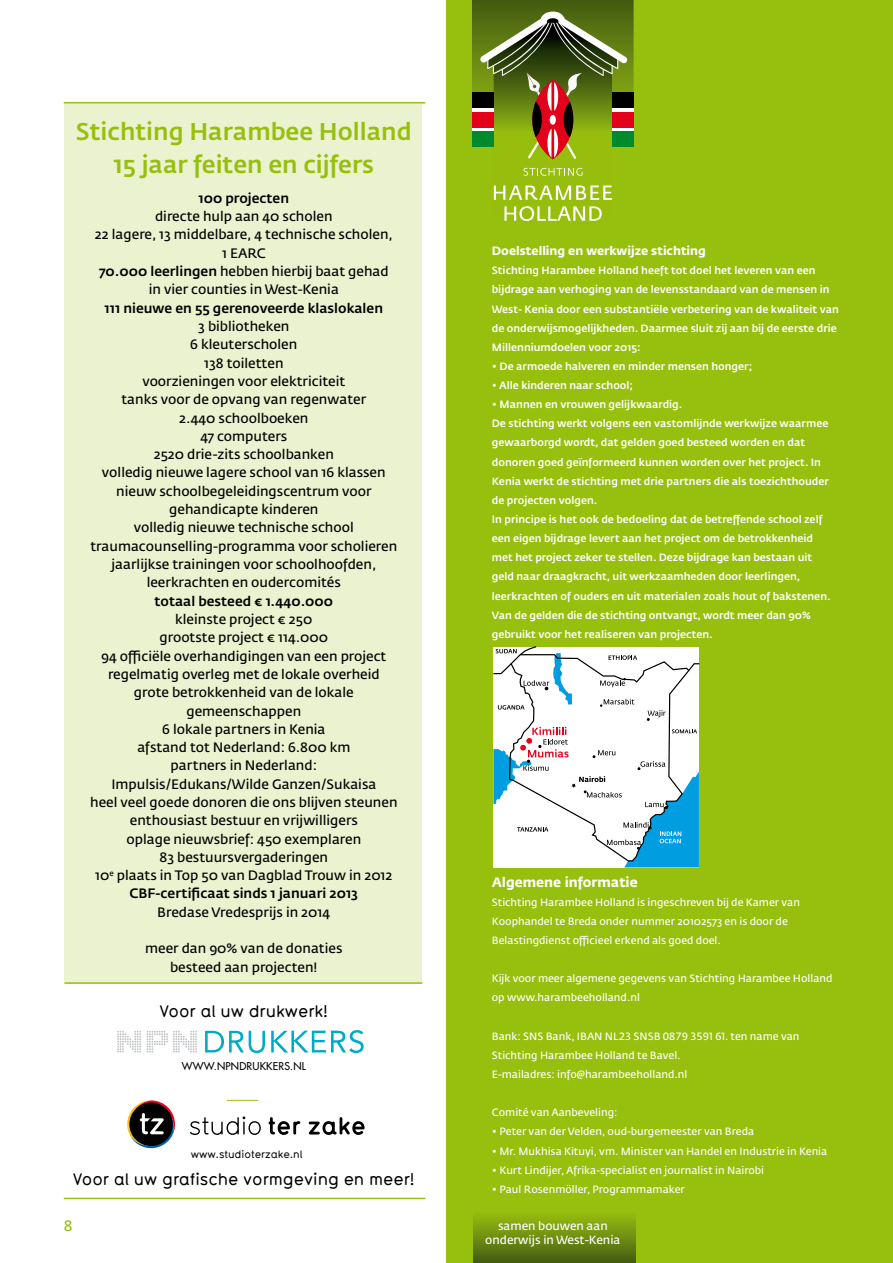
<style>
.page{position:relative;width:893px;height:1263px;background:#fff}
.page>*{position:absolute;margin:0;border:0;box-sizing:border-box;transform-origin:0 0}
.t1{font:500 24px/33px "Fedra Sans Std";color:#97bf0d;text-align:center}
.t2{font:500 16.5px "Typ 1451";color:#000}
.t3{font:15px "Fedra Sans Std";color:#97bf0d}
.t4{font:13.5px/18.3px "Fedra Sans Std";color:#000;text-align:center}
.t5{font:500 13.5px "Fedra Sans Std";color:#000}
.t6{font:700 13.5px "Fedra Sans Std";color:#fff}
.t7{font:700 12px "Fedra Sans Std";color:#fff}
.t8{font:11.7px/14.1px "Fedra Sans Std";color:#fff;text-align:center}
.t9{font:500 10.5px/19.2px "Fedra Sans Std";color:#fff}
.t10{font:10.5px/19.2px "Fedra Sans Std";color:#fff}
.t11{font:500 10.5px "Typ 1451";color:#000}
.t12{font:500 10.5px "Futura CE";letter-spacing:.02em;color:#000}
.s1{font-weight:500}
</style>
<div class="page">
<div style="left:64px;top:104px;width:358px;height:880px;background:#eaf2cf"></div>
<div style="left:446px;top:0;width:447px;height:1263px;background:#97bf0d"></div>
<div style="left:470px;top:1201px;width:170px;height:62px;background:linear-gradient(to bottom,#97bf0d,#97bf0d)"></div>
<div style="left:474px;top:1201px;width:161px;height:62px;background:linear-gradient(to bottom,#a4cf0e,#476013)"></div>
<hr style="left:64px;top:1198px;width:361px;height:1px;background:#97bf0d">
<hr style="left:64px;top:102px;width:361px;height:2px;background:#97bf0d">
<svg style="left:493px;top:646px;width:207px;height:221px;background:#d8e8ed"></svg>
<svg style="left:472px;top:0;width:162px;height:221px"></svg>
<svg style="left:117px;top:1031px;width:24px;height:21px"></svg>
<svg style="left:147px;top:1031px;width:50px;height:21px"></svg>
<svg style="left:205px;top:1030px;width:159px;height:23px"></svg>
<hr style="left:227px;top:1100px;width:31px;height:1px;background:#97bf0d">
<svg style="left:190px;top:1116px;width:71px;height:19px"></svg>
<svg style="left:269px;top:1117px;width:31px;height:18px"></svg>
<svg style="left:309px;top:1117px;width:56px;height:18px"></svg>
<svg style="left:127px;top:1100px;width:48px;height:48px"></svg>
<hr style="left:64px;top:982px;width:358px;height:2px;background:#97bf0d">
<h1 class="t1" style="left:76px;top:115px;width:337px">Stichting Harambee Holland<br>15 jaar feiten en cijfers</h1>
<p class="t5" style="left:199px;top:190px;width:92px">100 projecten</p>
<p class="t4" style="left:95px;top:207px;width:299px">directe hulp aan 40 scholen<br>22 lagere, 13 middelbare, 4 technische scholen,<br>1 EARC<br><span class="s1">70.000 leerlingen</span> hebben hierbij baat gehad in vier counties in West-Kenia</p>
<p class="t5" style="left:105px;top:300px;width:280px">111 nieuwe en 55 gerenoveerde klaslokalen</p>
<p class="t4" style="left:90px;top:317px;width:308px">3 bibliotheken<br>6 kleuterscholen<br>138 toiletten<br>voorzieningen voor elektriciteit<br>tanks voor de opvang van regenwater<br>2.440 schoolboeken<br>47 computers<br>2520 drie-zits schoolbanken<br>volledig nieuwe lagere school van 16 klassen nieuw schoolbegeleidingscentrum voor gehandicapte kinderen<br>volledig nieuwe technische school traumacounselling-programma voor scholieren jaarlijkse trainingen voor schoolhoofden, leerkrachten en oudercomités</p>
<p class="t5" style="left:155px;top:592px;width:180px">totaal besteed € 1.440.000</p>
<p class="t4" style="left:90px;top:610px;width:309px">kleinste project € 250<br>grootste project € 114.000<br>94 officiële overhandigingen van een project regelmatig overleg met de lokale overheid grote betrokkenheid van de lokale gemeenschappen<br>6 lokale partners in Kenia<br>afstand tot Nederland: 6.800 km<br>partners in Nederland:<br>Impulsis/Edukans/Wilde Ganzen/Sukaisa<br>heel veel goede donoren die ons blijven steunen enthousiast bestuur en vrijwilligers<br>oplage nieuwsbrief: 450 exemplaren<br>83 bestuursvergaderingen<br>10<sup>e</sup> plaats in Top 50 van Dagblad Trouw in 2012<br><span class="s1">CBF-certificaat sinds 1 januari 2013</span></p>
<p class="t4" style="left:157px;top:903px;width:175px">Bredase Vredesprijs in 2014</p>
<p class="t4" style="left:145px;top:939px;width:199px">meer dan 90% van de donaties besteed aan projecten!</p>
<p class="t2" style="left:160px;top:1000px;width:170px">Voor al uw drukwerk!</p>
<p class="t12" style="left:182px;top:1059px;width:126px">WWW.NPNDRUKKERS.NL</p>
<p class="t11" style="left:191px;top:1147px;width:113px">www.studioterzake.nl</p>
<p class="t2" style="left:73px;top:1168px;width:343px">Voor al uw grafische vormgeving en meer!</p>
<p class="t3" style="left:64px;top:1216px;width:10px">8</p>
<p class="t7" style="left:492px;top:243px;width:216px">Doelstelling en werkwijze stichting</p>
<p class="t9" style="left:492px;top:261px;width:349px">Stichting Harambee Holland heeft tot doel het leveren van een bijdrage aan verhoging van de levensstandaard van de mensen in West- Kenia door een substantiële verbetering van de kwaliteit van de onderwijsmogelijkheden. Daarmee sluit zij aan bij de eerste drie Millenniumdoelen voor 2015:</p>
<p class="t9" style="left:492px;top:357px;width:262px">• De armoede halveren en minder mensen honger;</p>
<p class="t9" style="left:492px;top:376px;width:143px">• Alle kinderen naar school;</p>
<p class="t9" style="left:492px;top:395px;width:340px">• Mannen en vrouwen gelijkwaardig.<br>De stichting werkt volgens een vastomlijnde werkwijze waarmee gewaarborgd wordt, dat gelden goed besteed worden en dat donoren goed geïnformeerd kunnen worden over het project. In Kenia werkt de stichting met drie partners die als toezichthouder de projecten volgen.<br>In principe is het ook de bedoeling dat de betreffende school zelf een eigen bijdrage levert aan het project om de betrokkenheid met het project zeker te stellen. Deze bijdrage kan bestaan uit geld naar draagkracht, uit werkzaamheden door leerlingen, leerkrachten of ouders en uit materialen zoals hout of bakstenen.<br>Van de gelden die de stichting ontvangt, wordt meer dan 90% gebruikt voor het realiseren van projecten.</p>
<p class="t6" style="left:492px;top:873px;width:147px">Algemene informatie</p>
<p class="t10" style="left:492px;top:892px;width:310px">Stichting Harambee Holland is ingeschreven bij de Kamer van<br>Koophandel te Breda onder nummer 20102573 en is door de<br>Belastingdienst officieel erkend als goed doel.</p>
<p class="t10" style="left:492px;top:969px;width:342px">Kijk voor meer algemene gegevens van Stichting Harambee Holland op www.harambeeholland.nl</p>
<p class="t10" style="left:492px;top:1026px;width:309px">Bank: SNS Bank, IBAN NL23 SNSB 0879 3591 61. ten name van<br>Stichting Harambee Holland te Bavel.<br>E-mailadres: info@harambeeholland.nl</p>
<p class="t10" style="left:492px;top:1103px;width:127px">Comité van Aanbeveling:</p>
<p class="t10" style="left:492px;top:1122px;width:264px">• Peter van der Velden, oud-burgemeester van Breda</p>
<p class="t10" style="left:492px;top:1141px;width:337px">• Mr. Mukhisa Kituyi, vm. Minister van Handel en Industrie in Kenia</p>
<p class="t10" style="left:492px;top:1160px;width:274px">• Kurt Lindijer, Afrika-specialist en journalist in Nairobi</p>
<p class="t10" style="left:492px;top:1179px;width:195px">• Paul Rosenmöller, Programmamaker</p>
<p class="t8" style="left:485px;top:1218px;width:137px">samen bouwen aan onderwijs in West-Kenia</p>
</div>
